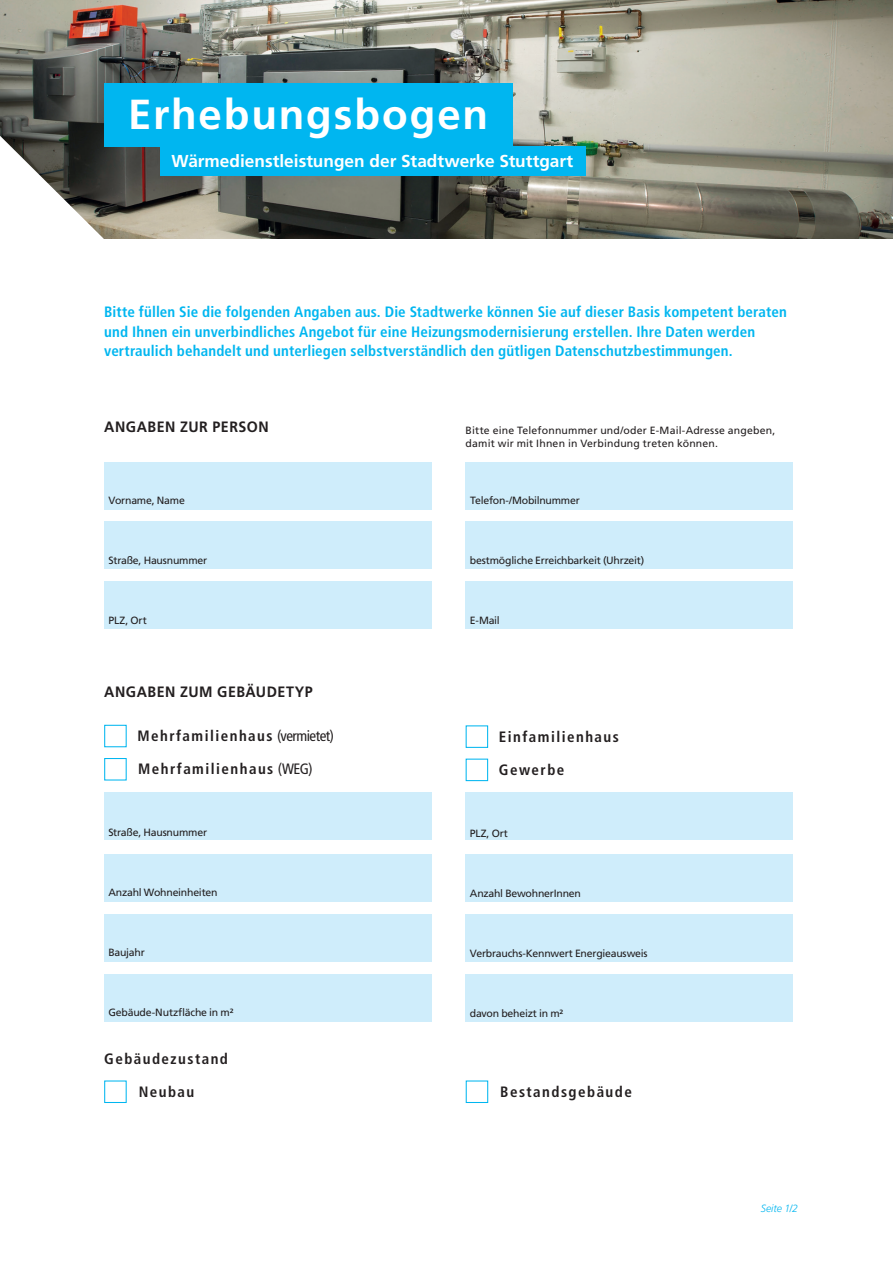
<style>
.page{position:relative;width:893px;height:1263px;background:#fff}
.page>*{position:absolute;margin:0;border:0;box-sizing:border-box;transform-origin:0 0}
.t1{font:700 42px "Frutiger LT Std";letter-spacing:.045em;color:#fff}
.t2{font:700 17.25px "Frutiger LT Std";color:#fff}
.t3{font:700 condensed 15px/19.5px "Frutiger LT Std";letter-spacing:.01em;color:#00b6f0}
.t4{font:700 condensed 15px "Frutiger LT Std";letter-spacing:.1em;color:#231f20}
.t5{font:700 15px "Frutiger";letter-spacing:.035em;color:#231f20;scale:.95 1}
.t6{font:10.5px "Frutiger";letter-spacing:-.02em;color:#231f20}
.t7{font:10.5px/13.5px "Frutiger LT Std";letter-spacing:.015em;color:#231f20}
.t8{font:italic 300 10.5px "Frutiger LT Std";letter-spacing:-.005em;color:#00b6f0}
.s1{font-weight:400}
</style>
<div class="page">
<img style="left:0;top:0;width:893px;height:238px">
<svg style="left:0;top:136px;width:104px;height:103px"></svg>
<div style="left:466px;top:462px;width:327px;height:47px;background:#cfedfb"></div>
<div style="left:466px;top:522px;width:327px;height:47px;background:#cfedfb"></div>
<div style="left:466px;top:581px;width:327px;height:47px;background:#cfedfb"></div>
<div style="left:104px;top:462px;width:328px;height:47px;background:#cfedfb"></div>
<div style="left:104px;top:522px;width:328px;height:47px;background:#cfedfb"></div>
<div style="left:104px;top:581px;width:328px;height:47px;background:#cfedfb"></div>
<div style="left:104px;top:1080px;width:23px;height:23px;border:1px solid #00b6f0"></div>
<div style="left:466px;top:1080px;width:22px;height:23px;border:1px solid #00b6f0"></div>
<div style="left:104px;top:793px;width:328px;height:47px;background:#cfedfb"></div>
<div style="left:104px;top:854px;width:328px;height:47px;background:#cfedfb"></div>
<div style="left:104px;top:914px;width:328px;height:47px;background:#cfedfb"></div>
<div style="left:104px;top:974px;width:328px;height:48px;background:#cfedfb"></div>
<div style="left:466px;top:793px;width:327px;height:47px;background:#cfedfb"></div>
<div style="left:466px;top:854px;width:327px;height:47px;background:#cfedfb"></div>
<div style="left:466px;top:914px;width:327px;height:47px;background:#cfedfb"></div>
<div style="left:466px;top:974px;width:327px;height:48px;background:#cfedfb"></div>
<div style="left:104px;top:725px;width:23px;height:22px;border:1px solid #00b6f0"></div>
<div style="left:104px;top:758px;width:23px;height:22px;border:1px solid #00b6f0"></div>
<div style="left:466px;top:725px;width:22px;height:23px;border:1px solid #00b6f0"></div>
<div style="left:466px;top:759px;width:22px;height:22px;border:1px solid #00b6f0"></div>
<div style="left:104px;top:83px;width:408px;height:63px;background:#00b6f0"></div>
<div style="left:160px;top:146px;width:425px;height:29px;background:#00b6f0"></div>
<h1 class="t1" style="left:128px;top:89px;width:361px">Erhebungsbogen</h1>
<p class="t2" style="left:171px;top:151px;width:403px">Wärmedienstleistungen der Stadtwerke Stuttgart</p>
<p class="t3" style="left:104px;top:302px;width:684px">Bitte füllen Sie die folgenden Angaben aus. Die Stadtwerke können Sie auf dieser Basis kompetent beraten und Ihnen ein unverbindliches Angebot für eine Heizungsmodernisierung erstellen. Ihre Daten werden vertraulich behandelt und unterliegen selbstverständlich den gütligen Datenschutzbestimmungen.</p>
<p class="t5" style="left:104px;top:418px;width:175px">ANGABEN ZUR PERSON</p>
<p class="t7" style="left:466px;top:423px;width:311px">Bitte eine Telefonnummer und/oder E-Mail-Adresse angeben, damit wir mit Ihnen in Verbindung treten können.</p>
<p class="t6" style="left:109px;top:494px;width:78px">Vorname, Name</p>
<p class="t6" style="left:470px;top:494px;width:111px">Telefon-/Mobilnummer</p>
<p class="t6" style="left:109px;top:554px;width:100px">Straße, Hausnummer</p>
<p class="t6" style="left:470px;top:554px;width:176px">bestmögliche Erreichbarkeit (Uhrzeit)</p>
<p class="t6" style="left:109px;top:614px;width:40px">PLZ, Ort</p>
<p class="t6" style="left:470px;top:614px;width:31px">E-Mail</p>
<p class="t5" style="left:104px;top:683px;width:221px">ANGABEN ZUM GEBÄUDETYP</p>
<p class="t4" style="left:137px;top:727px;width:198px">Mehrfamilienhaus <span class="s1">(vermietet)</span></p>
<p class="t4" style="left:138px;top:760px;width:176px">Mehrfamilienhaus <span class="s1">(WEG)</span></p>
<p class="t4" style="left:499px;top:727px;width:122px">Einfamilienhaus</p>
<p class="t4" style="left:499px;top:761px;width:67px">Gewerbe</p>
<p class="t6" style="left:108px;top:826px;width:100px">Straße, Hausnummer</p>
<p class="t6" style="left:470px;top:827px;width:40px">PLZ, Ort</p>
<p class="t6" style="left:108px;top:886px;width:111px">Anzahl Wohneinheiten</p>
<p class="t6" style="left:470px;top:887px;width:113px">Anzahl BewohnerInnen</p>
<p class="t6" style="left:108px;top:946px;width:38px">Baujahr</p>
<p class="t6" style="left:470px;top:947px;width:179px">Verbrauchs-Kennwert Energieausweis</p>
<p class="t6" style="left:108px;top:1006px;width:127px">Gebäude-Nutzfläche in m²</p>
<p class="t6" style="left:470px;top:1007px;width:95px">davon beheizt in m²</p>
<p class="t4" style="left:104px;top:1049px;width:125px">Gebäudezustand</p>
<p class="t4" style="left:139px;top:1083px;width:57px">Neubau</p>
<p class="t4" style="left:500px;top:1083px;width:133px">Bestandsgebäude</p>
<p class="t8" style="left:761px;top:1202px;width:39px">Seite 1/2</p>
</div>
